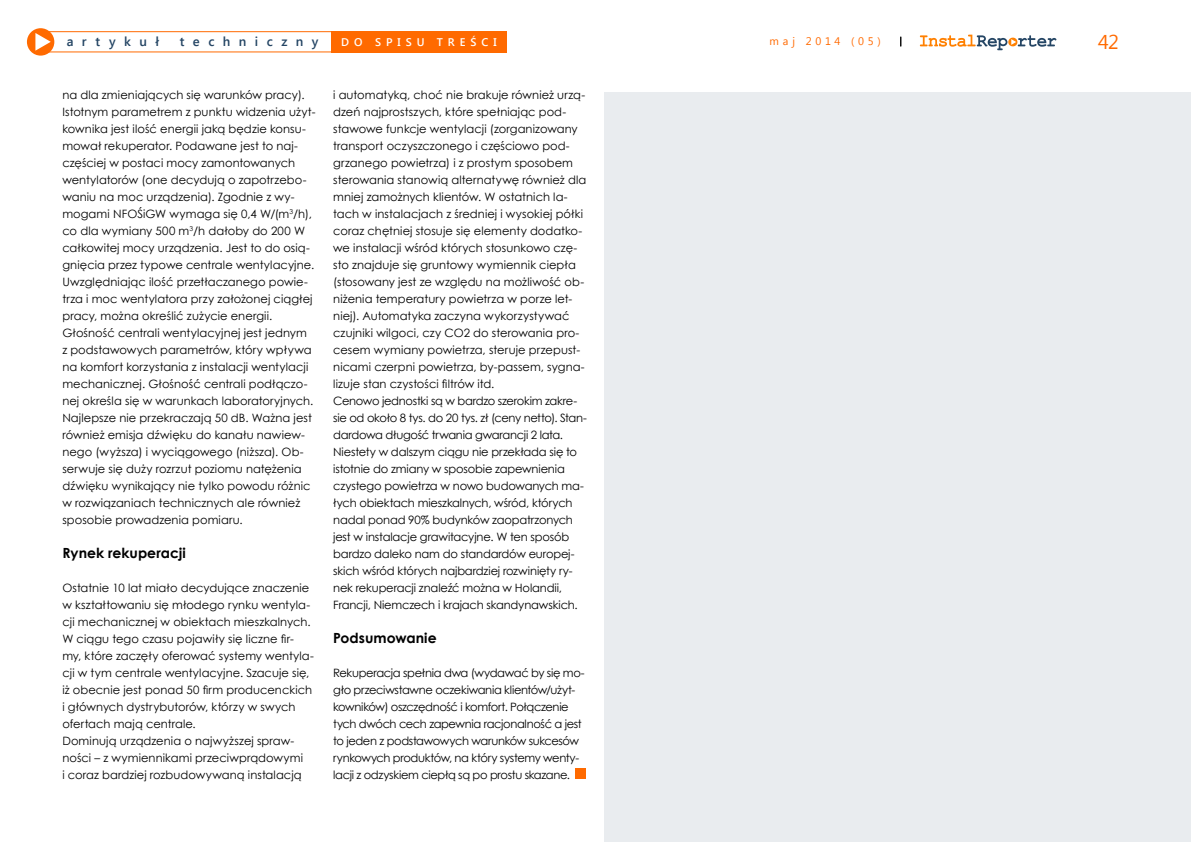
<style>
.page{position:relative;width:1191px;height:842px;background:#fff}
.page>*{position:absolute;margin:0;border:0;box-sizing:border-box;transform-origin:0 0}
.t1{font:20px "Segoe UI";color:#ff6a00}
.t2{font:700 14px "Century Gothic";color:#000}
.t3{font:600 13px "Segoe UI";letter-spacing:.65em;color:#244564}
.t4{font:11.5px/17px "Century Gothic";color:#000}
.t5{font:11.5px/17px "Century Gothic";letter-spacing:-.03em;color:#000}
.t6{font:600 11.1px "Segoe UI";letter-spacing:.445em;color:#fff}
.t7{font:11px "Segoe UI";letter-spacing:.345em;color:#ff6a00}
</style>
<div class="page">
<div style="left:27px;top:28px;width:27px;height:28px;background:#ff6a00;border-radius:50%"></div>
<svg style="left:35px;top:33px;width:16px;height:17px"></svg>
<svg style="left:920px;top:35px;width:136px;height:15px"></svg>
<div style="left:33px;top:31px;width:310px;height:21px;border:1px solid #ff6a00"></div>
<div style="left:331px;top:31px;width:176px;height:21px;background:#ff6a00"></div>
<div style="left:575px;top:769px;width:11px;height:10px;background:#ff6a00"></div>
<div style="left:604px;top:93px;width:587px;height:749px;background:#e9ecef"></div>
<p class="t3" style="left:67px;top:32px;width:94px">artykuł</p>
<p class="t3" style="left:180px;top:32px;width:140px">techniczny</p>
<p class="t6" style="left:341px;top:34px;width:157px">do spisu treści</p>
<p class="t7" style="left:769px;top:34px;width:113px">maj 2014 (05)</p>
<h1 class="t1" style="left:1098px;top:28px;width:22px">42</h1>
<p class="t4" style="left:62px;top:86px;width:255px">na dla zmieniających się warunków pracy).<br>Istotnym parametrem z punktu widzenia użyt&shy;kownika jest ilość energii jaką będzie konsu&shy;mował rekuperator. Podawane jest to naj&shy;częściej w postaci mocy zamontowanych wentylatorów (one decydują o zapotrzebo&shy;waniu na moc urządzenia). Zgodnie z wy&shy;mogami NFOŚiGW wymaga się 0,4 W/(m<sup>3</sup>/h), co dla wymiany 500 m<sup>3</sup>/h dałoby do 200 W całkowitej mocy urządzenia. Jest to do osią&shy;gnięcia przez typowe centrale wentylacyjne.<br>Uwzględniając ilość przetłaczanego powie&shy;trza i moc wentylatora przy założonej ciągłej pracy, można określić zużycie energii.<br>Głośność centrali wentylacyjnej jest jednym<br>z podstawowych parametrów, który wpływa na komfort korzystania z instalacji wentylacji mechanicznej. Głośność centrali podłączo&shy;nej określa się w warunkach laboratoryjnych.<br>Najlepsze nie przekraczają 50 dB. Ważna jest również emisja dźwięku do kanału nawiew&shy;nego (wyższa) i wyciągowego (niższa). Ob&shy;serwuje się duży rozrzut poziomu natężenia dźwięku wynikający nie tylko powodu różnic w rozwiązaniach technicznych ale również sposobie prowadzenia pomiaru.</p>
<p class="t2" style="left:62px;top:542px;width:125px">Rynek rekuperacji</p>
<p class="t4" style="left:62px;top:579px;width:253px">Ostatnie 10 lat miało decydujące znaczenie w kształtowaniu się młodego rynku wentyla&shy;cji mechanicznej w obiektach mieszkalnych.<br>W ciągu tego czasu pojawiły się liczne fir&shy;my, które zaczęły oferować systemy wentyla&shy;cji w tym centrale wentylacyjne. Szacuje się, iż obecnie jest ponad 50 firm producenckich i głównych dystrybutorów, którzy w swych ofertach mają centrale.<br>Dominują urządzenia o najwyższej spraw&shy;ności – z wymiennikami przeciwprądowymi<br>i coraz bardziej rozbudowywaną instalacją</p>
<p class="t4" style="left:333px;top:86px;width:255px">i automatyką, choć nie brakuje również urzą&shy;dzeń najprostszych, które spełniając pod&shy;stawowe funkcje wentylacji (zorganizowany transport oczyszczonego i częściowo pod&shy;grzanego powietrza) i z prostym sposobem sterowania stanowią alternatywę również dla mniej zamożnych klientów. W ostatnich la&shy;tach w instalacjach z średniej i wysokiej półki coraz chętniej stosuje się elementy dodatko&shy;we instalacji wśród których stosunkowo czę&shy;sto znajduje się gruntowy wymiennik ciepła (stosowany jest ze względu na możliwość ob&shy;niżenia temperatury powietrza w porze let&shy;niej). Automatyka zaczyna wykorzystywać czujniki wilgoci, czy CO2 do sterowania pro&shy;cesem wymiany powietrza, steruje przepust&shy;nicami czerpni powietrza, by-passem, sygna&shy;lizuje stan czystości filtrów itd.<br>Cenowo jednostki są w bardzo szerokim zakre&shy;sie od około 8 tys. do 20 tys. zł (ceny netto). Stan&shy;dardowa długość trwania gwarancji 2 lata.<br>Niestety w dalszym ciągu nie przekłada się to istotnie do zmiany w sposobie zapewnienia czystego powietrza w nowo budowanych ma&shy;łych obiektach mieszkalnych, wśród, których nadal ponad 90% budynków zaopatrzonych jest w instalacje grawitacyjne. W ten sposób bardzo daleko nam do standardów europej&shy;skich wśród których najbardziej rozwinięty ry&shy;nek rekuperacji znaleźć można w Holandii, Francji, Niemczech i krajach skandynawskich.</p>
<p class="t2" style="left:333px;top:627px;width:105px">Podsumowanie</p>
<p class="t5" style="left:333px;top:664px;width:253px">Rekuperacja spełnia dwa (wydawać by się mo&shy;gło przeciwstawne oczekiwania klientów/użyt&shy;kowników) oszczędność i komfort. Połączenie tych dwóch cech zapewnia racjonalność a jest to jeden z podstawowych warunków sukcesów rynkowych produktów, na który systemy wenty&shy;lacji z odzyskiem ciepłą są po prostu skazane.</p>
</div>
